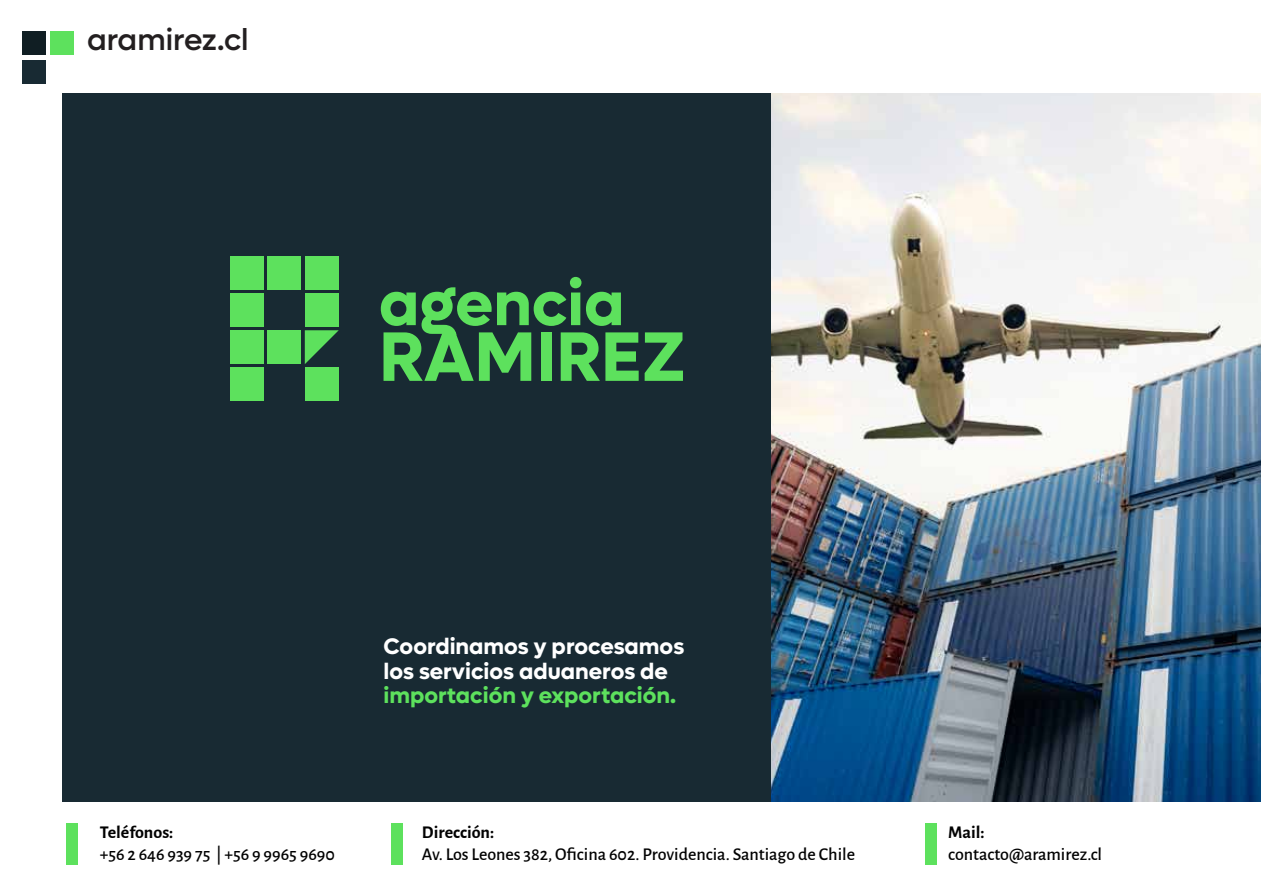
<style>
.page{position:relative;width:1263px;height:893px;background:#fff}
.page>*{position:absolute;margin:0;border:0;box-sizing:border-box;transform-origin:0 0}
.t1{font:700 70.2px "Lufga";color:#5de15d}
.t2{font:700 64.05px "Lufga";color:#5de15d}
.t3{font:500 30.45px "Lufga";color:#231f20}
.t4{font:700 22.65px/24.8px "Lufga";color:#fff}
.t5{font:700 22.65px "Lufga";color:#5de15d}
.t6{font:500 18px "Alegreya Sans";color:#020202}
.t7{font:500 18px "Alegreya Sans";color:#000}
.t8{font:700 18px "Alegreya Sans";color:#020202}
.t9{font:700 18px "Alegreya Sans";color:#000}
</style>
<div class="page">
<img style="left:771px;top:93px;width:489px;height:708px">
<div style="left:66px;top:823px;width:11px;height:42px;background:#5de15d"></div>
<div style="left:391px;top:823px;width:12px;height:42px;background:#5de15d"></div>
<div style="left:925px;top:823px;width:12px;height:42px;background:#5de15d"></div>
<div style="left:62px;top:93px;width:709px;height:708px;background:#182a33"></div>
<div style="left:22px;top:31px;width:24px;height:24px;background:#101e23"></div>
<div style="left:22px;top:60px;width:24px;height:24px;background:#182a33"></div>
<div style="left:50px;top:31px;width:24px;height:24px;background:#5de15d"></div>
<div style="left:230px;top:256px;width:34px;height:34px;background:#5de15d"></div>
<div style="left:267px;top:256px;width:34px;height:34px;background:#5de15d"></div>
<div style="left:305px;top:256px;width:34px;height:34px;background:#5de15d"></div>
<div style="left:230px;top:293px;width:34px;height:34px;background:#5de15d"></div>
<div style="left:305px;top:293px;width:34px;height:34px;background:#5de15d"></div>
<div style="left:230px;top:330px;width:34px;height:34px;background:#5de15d"></div>
<div style="left:230px;top:367px;width:34px;height:34px;background:#5de15d"></div>
<div style="left:267px;top:330px;width:34px;height:34px;background:#5de15d"></div>
<svg style="left:305px;top:330px;width:34px;height:34px"></svg>
<div style="left:305px;top:367px;width:34px;height:34px;background:#5de15d"></div>
<h3 class="t3" style="left:87px;top:22px;width:163px">aramirez.cl</h3>
<h2 class="t2" style="left:379px;top:265px;width:247px">agencia</h2>
<h1 class="t1" style="left:379px;top:315px;width:308px">RAMIREZ</h1>
<p class="t9" style="left:100px;top:819px;width:75px">Teléfonos:</p>
<p class="t7" style="left:100px;top:841px;width:237px">+56 2 646 939 75 | +56 9 9965 9690</p>
<p class="t4" style="left:383px;top:634px;width:302px">Coordinamos y procesamos los servicios aduaneros de</p>
<p class="t5" style="left:383px;top:682px;width:294px">importación y exportación.</p>
<p class="t8" style="left:422px;top:819px;width:74px">Dirección:</p>
<p class="t6" style="left:422px;top:841px;width:435px">Av. Los Leones 382, Oficina 602. Providencia. Santiago de Chile</p>
<p class="t8" style="left:948px;top:819px;width:38px">Mail:</p>
<p class="t6" style="left:948px;top:841px;width:155px">contacto@aramirez.cl</p>
</div>
